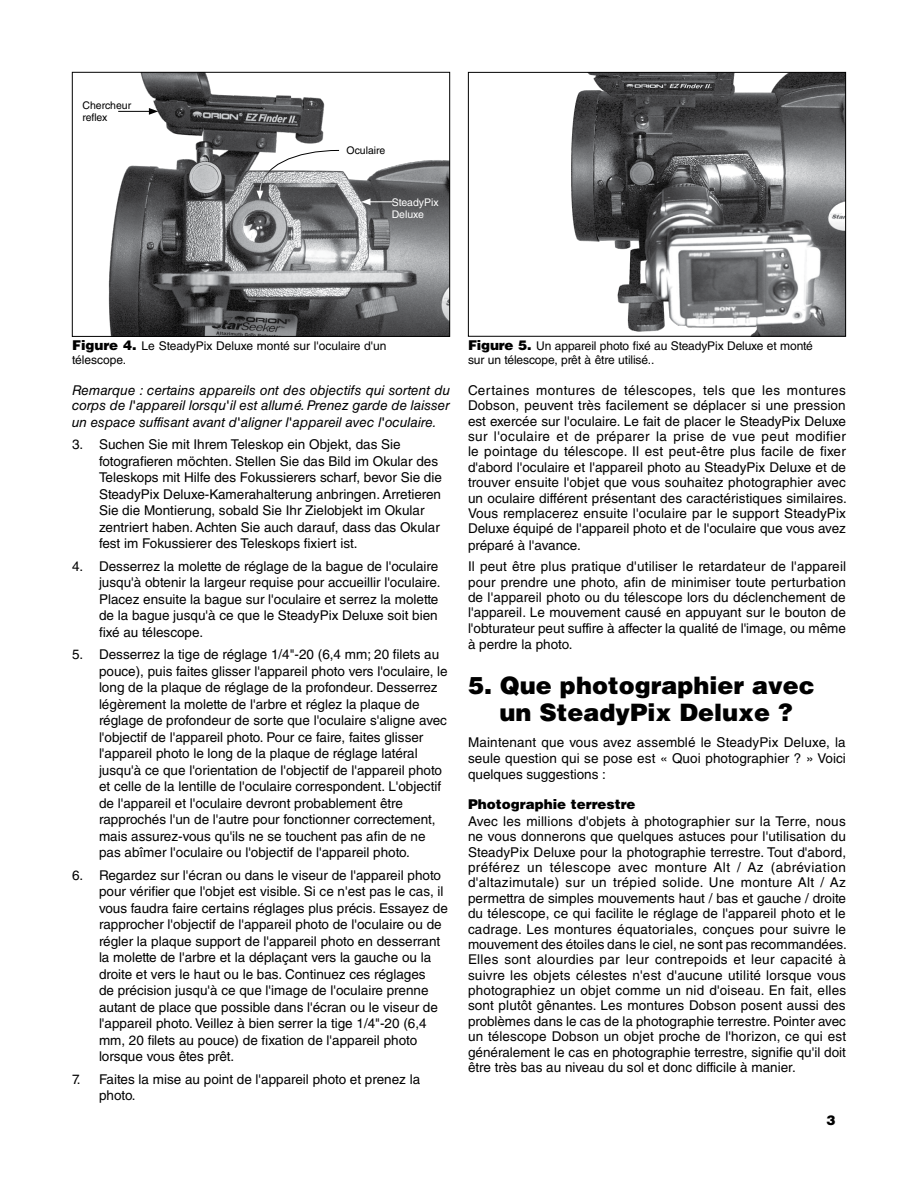
<style>
.page{position:relative;width:918px;height:1188px;background:#fff}
.page>*{position:absolute;margin:0;border:0;box-sizing:border-box;transform-origin:0 0}
.IN_Section_Head{font:900 24px/27px "Helvetica LT Std";color:#000;text-align:center}
.IN_Body_Text{font:13.5px/15.3px "Helvetica LT Std";color:#000;text-align:justify}
.IN_Body_Numbered{font:13.5px/16.5px "Helvetica LT Std";color:#000}
.IN_Body_Note{font:italic 13.5px/15.9px "Helvetica LT Std";color:#000;text-align:justify}
.IN_Section_Subhead{font:900 13.5px "Helvetica LT Std";color:#000}
.IN_Caption{font:12px/13.5px "Helvetica LT Std";letter-spacing:-.01em;color:#000}
.t1{font:10.5px/12px "Helvetica LT Std";color:#000}
.t2{font:10.5px/12px "Helvetica LT Std";color:#fff}
.s1{font-weight:900;font-size:13.5px}
</style>
<div class="page">
<img style="left:108px;top:74px;width:340px;height:261px">
<div style="left:72px;top:72px;width:378px;height:265px;border:1px solid #000"></div>
<svg style="left:361px;top:198px;width:32px;height:7px"></svg>
<hr style="left:118px;top:111px;width:33px;height:1px;background:#000">
<svg style="left:149px;top:108px;width:9px;height:7px"></svg>
<svg style="left:257px;top:150px;width:83px;height:50px"></svg>
<img style="left:571px;top:74px;width:273px;height:261px">
<div style="left:468px;top:72px;width:378px;height:265px;border:1px solid #000"></div>
<p class="t1" style="left:82px;top:100px;width:50px">Chercheur reflex</p>
<p class="t1" style="left:346px;top:145px;width:40px">Oculaire</p>
<p class="t2" style="left:392px;top:196px;width:49px">SteadyPix<br>Deluxe</p>
<p class="IN_Caption" style="left:72px;top:339px;width:316px"><span class="s1">Figure 4.</span> Le SteadyPix Deluxe monté sur l'oculaire d'un télescope.</p>
<p class="IN_Body_Note" style="left:72px;top:382px;width:380px">Remarque : certains appareils ont des objectifs qui sortent du corps de l'appareil lorsqu'il est allumé. Prenez garde de laisser un espace suffisant avant d'aligner l'appareil avec l'oculaire.</p>
<p class="IN_Body_Numbered" style="left:99px;top:436px;width:344px;text-indent:-27px">3. Suchen Sie mit Ihrem Teleskop ein Objekt, das Sie fotografieren möchten. Stellen Sie das Bild im Okular des Teleskops mit Hilfe des Fokussierers scharf, bevor Sie die SteadyPix Deluxe-Kamerahalterung anbringen. Arretieren Sie die Montierung, sobald Sie Ihr Zielobjekt im Okular zentriert haben. Achten Sie auch darauf, dass das Okular fest im Fokussierer des Teleskops fixiert ist.</p>
<p class="IN_Body_Numbered" style="left:99px;top:558px;width:343px;text-indent:-27px">4. Desserrez la molette de réglage de la bague de l'oculaire jusqu'à obtenir la largeur requise pour accueillir l'oculaire.<br>Placez ensuite la bague sur l'oculaire et serrez la molette de la bague jusqu'à ce que le SteadyPix Deluxe soit bien fixé au télescope.</p>
<p class="IN_Body_Numbered" style="left:99px;top:646px;width:350px;text-indent:-27px">5. Desserrez la tige de réglage 1/4"-20 (6,4 mm; 20 filets au pouce), puis faites glisser l'appareil photo vers l'oculaire, le long de la plaque de réglage de la profondeur. Desserrez légèrement la molette de l'arbre et réglez la plaque de réglage de profondeur de sorte que l'oculaire s'aligne avec l'objectif de l'appareil photo. Pour ce faire, faites glisser l'appareil photo le long de la plaque de réglage latéral jusqu'à ce que l'orientation de l'objectif de l'appareil photo et celle de la lentille de l'oculaire correspondent. L'objectif de l'appareil et l'oculaire devront probablement être rapprochés l'un de l'autre pour fonctionner correctement, mais assurez-vous qu'ils ne se touchent pas afin de ne pas abîmer l'oculaire ou l'objectif de l'appareil photo.</p>
<p class="IN_Body_Numbered" style="left:99px;top:867px;width:350px;text-indent:-27px">6. Regardez sur l'écran ou dans le viseur de l'appareil photo pour vérifier que l'objet est visible. Si ce n'est pas le cas, il vous faudra faire certains réglages plus précis. Essayez de rapprocher l'objectif de l'appareil photo de l'oculaire ou de régler la plaque support de l'appareil photo en desserrant la molette de l'arbre et la déplaçant vers la gauche ou la droite et vers le haut ou le bas. Continuez ces réglages<br>de précision jusqu'à ce que l'image de l'oculaire prenne autant de place que possible dans l'écran ou le viseur de l'appareil photo. Veillez à bien serrer la tige 1/4"-20 (6,4 mm, 20 filets au pouce) de fixation de l'appareil photo lorsque vous êtes prêt.</p>
<p class="IN_Body_Numbered" style="left:99px;top:1071px;width:323px;text-indent:-27px">7. Faites la mise au point de l'appareil photo et prenez la photo.</p>
<p class="IN_Caption" style="left:468px;top:339px;width:346px"><span class="s1">Figure 5.</span> Un appareil photo fixé au SteadyPix Deluxe et monté sur un télescope, prêt à être utilisé..</p>
<p class="IN_Body_Text" style="left:468px;top:382px;width:380px">Certaines montures de télescopes, tels que les montures Dobson, peuvent très facilement se déplacer si une pression est exercée sur l'oculaire. Le fait de placer le SteadyPix Deluxe sur l'oculaire et de préparer la prise de vue peut modifier le pointage du télescope. Il est peut-être plus facile de fixer d'abord l'oculaire et l'appareil photo au SteadyPix Deluxe et de trouver ensuite l'objet que vous souhaitez photographier avec un oculaire différent présentant des caractéristiques similaires.<br>Vous remplacerez ensuite l'oculaire par le support SteadyPix Deluxe équipé de l'appareil photo et de l'oculaire que vous avez préparé à l'avance.</p>
<p class="IN_Body_Text" style="left:468px;top:559px;width:380px">Il peut être plus pratique d'utiliser le retardateur de l'appareil pour prendre une photo, afin de minimiser toute perturbation de l'appareil photo ou du télescope lors du déclenchement de l'appareil. Le mouvement causé en appuyant sur le bouton de l'obturateur peut suffire à affecter la qualité de l'image, ou même à perdre la photo.</p>
<h1 class="IN_Section_Head" style="left:468px;top:672px;width:348px">5. Que photographier avec un SteadyPix Deluxe ?</h1>
<p class="IN_Body_Text" style="left:468px;top:734px;width:379px;line-height:15.9px">Maintenant que vous avez assemblé le SteadyPix Deluxe, la seule question qui se pose est « Quoi photographier ? » Voici quelques suggestions :</p>
<h2 class="IN_Section_Subhead" style="left:468px;top:795px;width:169px">Photographie terrestre</h2>
<p class="IN_Body_Text" style="left:468px;top:814px;width:380px">Avec les millions d'objets à photographier sur la Terre, nous ne vous donnerons que quelques astuces pour l'utilisation du SteadyPix Deluxe pour la photographie terrestre. Tout d'abord, préférez un télescope avec monture Alt / Az (abréviation d'altazimutale) sur un trépied solide. Une monture Alt / Az permettra de simples mouvements haut / bas et gauche / droite du télescope, ce qui facilite le réglage de l'appareil photo et le cadrage. Les montures équatoriales, conçues pour suivre le mouvement des étoiles dans le ciel, ne sont pas recommandées.<br>Elles sont alourdies par leur contrepoids et leur capacité à suivre les objets célestes n'est d'aucune utilité lorsque vous photographiez un objet comme un nid d'oiseau. En fait, elles sont plutôt gênantes. Les montures Dobson posent aussi des problèmes dans le cas de la photographie terrestre. Pointer avec un télescope Dobson un objet proche de l'horizon, ce qui est généralement le cas en photographie terrestre, signifie qu'il doit être très bas au niveau du sol et donc difficile à manier.</p>
<p class="IN_Section_Subhead" style="left:826px;top:1111px;width:11px">3</p>
</div>
